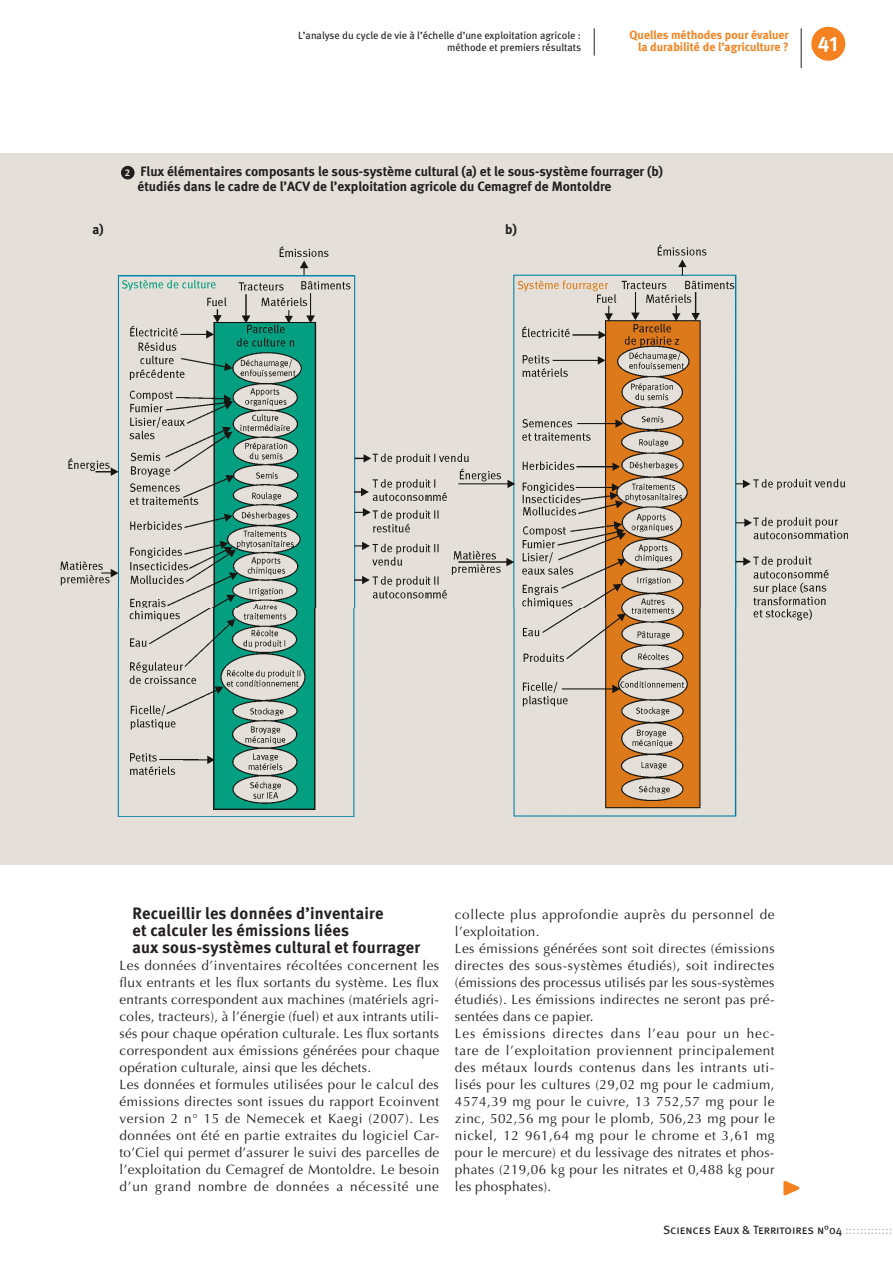
<style>
.page{position:relative;width:893px;height:1263px;background:#fff}
.page>*{position:absolute;margin:0;border:0;box-sizing:border-box;transform-origin:0 0}
.t1{font:21px "Meta Bold Caps Expert";color:#fff}
.t2{font:16.5px/17px "Meta Bold LF";letter-spacing:.02em;color:#231f20}
.t3{font:13.5px/17px "Optima";letter-spacing:.03em;color:#231f20}
.t4{font:13.5px/15px "Meta Bold LF";color:#231f20}
.t5{font:700 12px/12px "Meta";color:#f58220;text-align:right}
.t6{font:12px "Meta Book Caps";letter-spacing:-.005em;color:#231f20}
.t7{font:10.5px/12px "Meta Book LF";color:#231f20;text-align:right}
.s1{font-size:9.75px;color:#e4e0d9}
.s2{color:#bcbdc0}
</style>
<div class="page">
<div style="left:811px;top:27px;width:34px;height:34px;background:#f58220;border-radius:50%"></div>
<hr style="left:801px;top:28px;width:1px;height:40px;background:#231f20">
<svg style="left:594px;top:28px;width:1px;height:28px"></svg>
<div style="left:2px;top:153px;width:891px;height:711px;background:#e4e0d9"></div>
<div style="left:121px;top:166px;width:14px;height:13px;background:#231f20;border-radius:50%"></div>
<img style="left:61px;top:245px;width:786px;height:571px">
<svg style="left:783px;top:1181px;width:17px;height:15px"></svg>
<div style="left:0;top:153px;width:12px;height:711px;background:#e4e0d9"></div>
<p class="t7" style="left:298px;top:29px;width:284px">L’analyse du cycle de vie à l’échelle d’une exploitation agricole : méthode et premiers résultats</p>
<p class="t5" style="left:629px;top:29px;width:161px">Quelles méthodes pour évaluer la durabilité de l’agriculture ?</p>
<h1 class="t1" style="left:818px;top:31px;width:22px">41</h1>
<p class="t4" style="left:138px;top:164px;width:527px;text-indent:-13px"><span class="s1">2</span> Flux élémentaires composants le sous-système cultural (a) et le sous-système fourrager (b) étudiés dans le cadre de l’ACV de l’exploitation agricole du Cemagref de Montoldre</p>
<p class="t4" style="left:93px;top:222px;width:13px">a)</p>
<p class="t4" style="left:505px;top:222px;width:13px">b)</p>
<p class="t2" style="left:132px;top:904px;width:289px">Recueillir les données d’inventaire<br>et calculer les émissions liées<br>aux sous-systèmes cultural et fourrager</p>
<p class="t3" style="left:120px;top:957px;width:321px">Les données d’inventaires récoltées concernent les flux entrants et les flux sortants du système. Les flux entrants correspondent aux machines (matériels agri&shy;coles, tracteurs), à l’énergie (fuel) et aux intrants utili&shy;sés pour chaque opération culturale. Les flux sortants correspondent aux émissions générées pour chaque opération culturale, ainsi que les déchets.<br>Les données et formules utilisées pour le calcul des émissions directes sont issues du rapport Ecoinvent version 2 n° 15 de Nemecek et Kaegi (2007). Les données ont été en partie extraites du logiciel Car&shy;to’Ciel qui permet d’assurer le suivi des parcelles de l’exploitation du Cemagref de Montoldre. Le besoin d’un grand nombre de données a nécessité une</p>
<p class="t3" style="left:455px;top:906px;width:321px">collecte plus approfondie auprès du personnel de l’exploitation.<br>Les émissions générées sont soit directes (émissions directes des sous-systèmes étudiés), soit indirectes (émissions des processus utilisés par les sous-systèmes étudiés). Les émissions indirectes ne seront pas pré&shy;sentées dans ce papier.<br>Les émissions directes dans l’eau pour un hec&shy;tare de l’exploitation proviennent principalement des métaux lourds contenus dans les intrants uti&shy;lisés pour les cultures (29,02 mg pour le cadmium, 4574,39 mg pour le cuivre, 13 752,57 mg pour le zinc, 502,56 mg pour le plomb, 506,23 mg pour le nickel, 12 961,64 mg pour le chrome et 3,61 mg pour le mercure) et du lessivage des nitrates et phos&shy;phates (219,06 kg pour les nitrates et 0,488 kg pour les phosphates).</p>
<p class="t6" style="left:663px;top:1223px;width:231px">Sciences Eaux &amp; Territoires n°04 <span class="s2">:::::::::::::</span></p>
</div>
